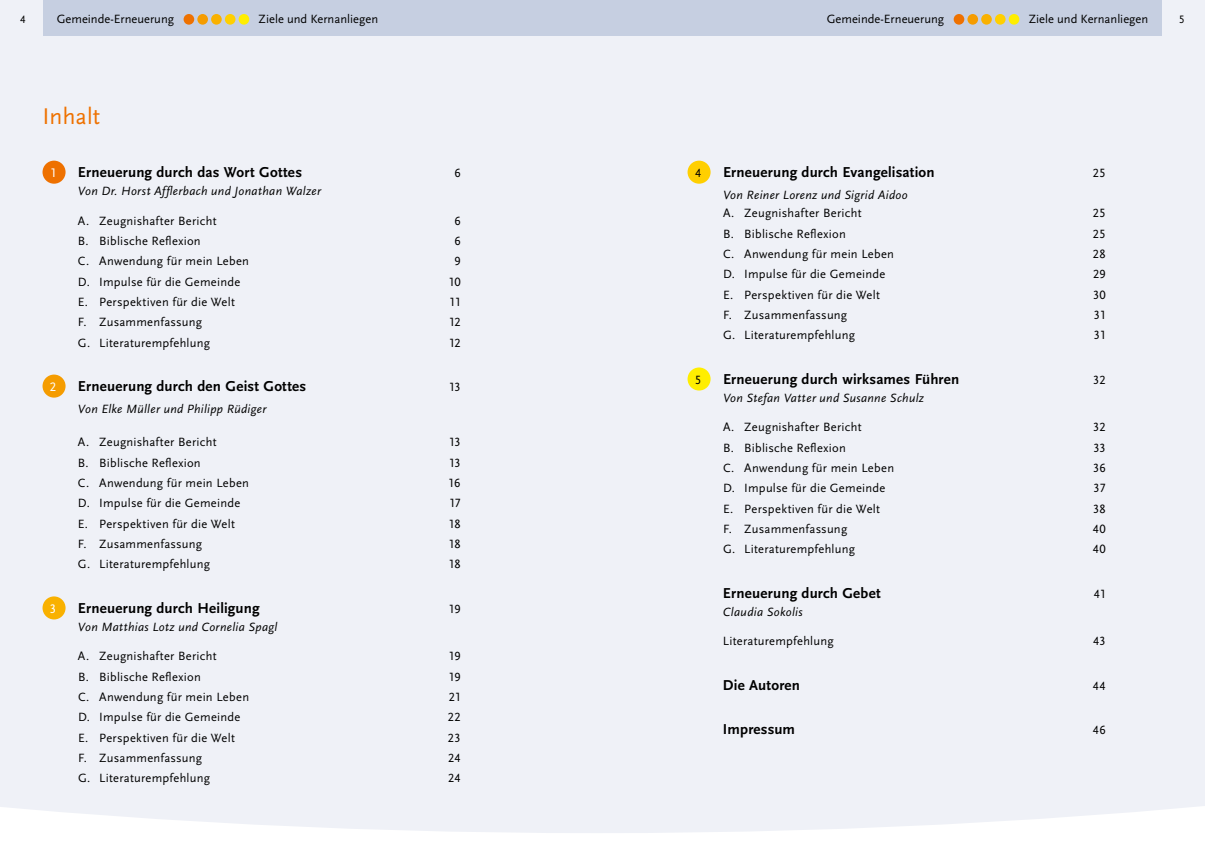
<style>
.page{position:relative;width:1205px;height:851px;background:#fff}
.page>*{position:absolute;margin:0;border:0;box-sizing:border-box;transform-origin:0 0}
.t1{font:23.75px "Scala Sans LF";letter-spacing:.005em;color:#ee7100}
.t2{font:700 15px "Scala Sans LF";letter-spacing:.01em;color:#000}
.t3{font:13px "Scala Sans LF";color:#fff}
.t4{font:12.5px "Scala Sans LF";letter-spacing:.02em;color:#000}
.t5{font:italic 12.5px "Scala Sans LF";letter-spacing:.025em;color:#000}
.t6{font:12.5px "Scala Sans LF";color:#000}
.t7{font:11.25px "Scala Sans LF";color:#000}
</style>
<div class="page">
<div style="left:0;top:0;width:1205px;height:833px;background:#eff1f7"></div>
<div style="left:602px;top:0;width:560px;height:35px;background:#c6cfe1"></div>
<div style="left:43px;top:0;width:559px;height:35px;background:#c6cfe1"></div>
<div style="left:43px;top:161px;width:23px;height:23px;background:#ee7100;border-radius:50%"></div>
<div style="left:43px;top:374px;width:23px;height:23px;background:#f59c00;border-radius:50%"></div>
<div style="left:43px;top:596px;width:23px;height:23px;background:#f9b100;border-radius:50%"></div>
<div style="left:687px;top:161px;width:23px;height:23px;background:#ffcf00;border-radius:50%"></div>
<div style="left:687px;top:367px;width:23px;height:23px;background:#fe0;border-radius:50%"></div>
<div style="left:953px;top:14px;width:11px;height:11px;background:#ee7100;border-radius:50%"></div>
<div style="left:967px;top:14px;width:11px;height:11px;background:#f59c00;border-radius:50%"></div>
<div style="left:981px;top:14px;width:11px;height:11px;background:#f9b100;border-radius:50%"></div>
<div style="left:995px;top:14px;width:10px;height:11px;background:#ffcf00;border-radius:50%"></div>
<div style="left:1008px;top:14px;width:11px;height:11px;background:#fe0;border-radius:50%"></div>
<div style="left:184px;top:14px;width:10px;height:11px;background:#ee7100;border-radius:50%"></div>
<div style="left:197px;top:14px;width:11px;height:11px;background:#f59c00;border-radius:50%"></div>
<div style="left:211px;top:14px;width:11px;height:11px;background:#f9b100;border-radius:50%"></div>
<div style="left:225px;top:14px;width:10px;height:11px;background:#ffcf00;border-radius:50%"></div>
<div style="left:239px;top:14px;width:10px;height:11px;background:#fe0;border-radius:50%"></div>
<p class="t6" style="left:57px;top:12px;width:119px">Gemeinde-Erneuerung</p>
<p class="t6" style="left:259px;top:12px;width:121px">Ziele und Kernanliegen</p>
<p class="t6" style="left:827px;top:12px;width:119px">Gemeinde-Erneuerung</p>
<p class="t6" style="left:1028px;top:12px;width:121px">Ziele und Kernanliegen</p>
<p class="t7" style="left:20px;top:13px;width:7px">4</p>
<p class="t7" style="left:1179px;top:13px;width:7px">5</p>
<h1 class="t1" style="left:43px;top:102px;width:59px">Inhalt</h1>
<p class="t3" style="left:50px;top:165px;width:8px">1</p>
<p class="t2" style="left:78px;top:163px;width:226px">Erneuerung durch das Wort Gottes</p>
<p class="t4" style="left:454px;top:165px;width:8px">6</p>
<p class="t5" style="left:78px;top:184px;width:244px">Von Dr. Horst Afflerbach und Jonathan Walzer</p>
<p class="t4" style="left:78px;top:213px;width:140px">A. Zeugnishafter Bericht</p>
<p class="t4" style="left:454px;top:213px;width:8px">6</p>
<p class="t4" style="left:78px;top:233px;width:124px">B. Biblische Reflexion</p>
<p class="t4" style="left:454px;top:233px;width:8px">6</p>
<p class="t4" style="left:78px;top:254px;width:173px">C. Anwendung für mein Leben</p>
<p class="t4" style="left:454px;top:254px;width:8px">9</p>
<p class="t4" style="left:78px;top:274px;width:164px">D. Impulse für die Gemeinde</p>
<p class="t4" style="left:448px;top:274px;width:14px">10</p>
<p class="t4" style="left:78px;top:294px;width:158px">E. Perspektiven für die Welt</p>
<p class="t4" style="left:449px;top:294px;width:13px">11</p>
<p class="t4" style="left:78px;top:314px;width:126px">F. Zusammenfassung</p>
<p class="t4" style="left:448px;top:314px;width:14px">12</p>
<p class="t4" style="left:78px;top:335px;width:134px">G. Literaturempfehlung</p>
<p class="t4" style="left:448px;top:335px;width:14px">12</p>
<p class="t3" style="left:50px;top:379px;width:8px">2</p>
<p class="t2" style="left:78px;top:377px;width:230px">Erneuerung durch den Geist Gottes</p>
<p class="t4" style="left:448px;top:379px;width:14px">13</p>
<p class="t5" style="left:78px;top:401px;width:190px">Von Elke Müller und Philipp Rüdiger</p>
<p class="t4" style="left:78px;top:435px;width:140px">A. Zeugnishafter Bericht</p>
<p class="t4" style="left:448px;top:435px;width:14px">13</p>
<p class="t4" style="left:78px;top:455px;width:124px">B. Biblische Reflexion</p>
<p class="t4" style="left:448px;top:455px;width:14px">13</p>
<p class="t4" style="left:78px;top:475px;width:173px">C. Anwendung für mein Leben</p>
<p class="t4" style="left:448px;top:475px;width:14px">16</p>
<p class="t4" style="left:78px;top:496px;width:164px">D. Impulse für die Gemeinde</p>
<p class="t4" style="left:449px;top:496px;width:14px">17</p>
<p class="t4" style="left:78px;top:516px;width:158px">E. Perspektiven für die Welt</p>
<p class="t4" style="left:448px;top:516px;width:14px">18</p>
<p class="t4" style="left:78px;top:536px;width:126px">F. Zusammenfassung</p>
<p class="t4" style="left:448px;top:536px;width:14px">18</p>
<p class="t4" style="left:78px;top:556px;width:134px">G. Literaturempfehlung</p>
<p class="t4" style="left:448px;top:556px;width:14px">18</p>
<p class="t3" style="left:50px;top:600px;width:8px">3</p>
<p class="t2" style="left:78px;top:598px;width:183px">Erneuerung durch Heiligung</p>
<p class="t4" style="left:448px;top:601px;width:14px">19</p>
<p class="t5" style="left:78px;top:619px;width:201px">Von Matthias Lotz und Cornelia Spagl</p>
<p class="t4" style="left:78px;top:648px;width:140px">A. Zeugnishafter Bericht</p>
<p class="t4" style="left:448px;top:648px;width:14px">19</p>
<p class="t4" style="left:78px;top:669px;width:124px">B. Biblische Reflexion</p>
<p class="t4" style="left:448px;top:669px;width:14px">19</p>
<p class="t4" style="left:78px;top:689px;width:173px">C. Anwendung für mein Leben</p>
<p class="t4" style="left:449px;top:689px;width:14px">21</p>
<p class="t4" style="left:78px;top:709px;width:164px">D. Impulse für die Gemeinde</p>
<p class="t4" style="left:448px;top:709px;width:14px">22</p>
<p class="t4" style="left:78px;top:730px;width:158px">E. Perspektiven für die Welt</p>
<p class="t4" style="left:448px;top:730px;width:14px">23</p>
<p class="t4" style="left:78px;top:750px;width:126px">F. Zusammenfassung</p>
<p class="t4" style="left:448px;top:750px;width:14px">24</p>
<p class="t4" style="left:78px;top:770px;width:134px">G. Literaturempfehlung</p>
<p class="t4" style="left:448px;top:770px;width:14px">24</p>
<p class="t4" style="left:695px;top:165px;width:8px">4</p>
<p class="t2" style="left:723px;top:163px;width:213px">Erneuerung durch Evangelisation</p>
<p class="t4" style="left:1093px;top:165px;width:14px">25</p>
<p class="t5" style="left:723px;top:187px;width:186px">Von Reiner Lorenz und Sigrid Aidoo</p>
<p class="t4" style="left:723px;top:206px;width:140px">A. Zeugnishafter Bericht</p>
<p class="t4" style="left:1093px;top:206px;width:14px">25</p>
<p class="t4" style="left:723px;top:226px;width:124px">B. Biblische Reflexion</p>
<p class="t4" style="left:1093px;top:226px;width:14px">25</p>
<p class="t4" style="left:723px;top:246px;width:173px">C. Anwendung für mein Leben</p>
<p class="t4" style="left:1093px;top:246px;width:14px">28</p>
<p class="t4" style="left:723px;top:267px;width:164px">D. Impulse für die Gemeinde</p>
<p class="t4" style="left:1093px;top:267px;width:14px">29</p>
<p class="t4" style="left:723px;top:287px;width:158px">E. Perspektiven für die Welt</p>
<p class="t4" style="left:1093px;top:287px;width:14px">30</p>
<p class="t4" style="left:723px;top:307px;width:126px">F. Zusammenfassung</p>
<p class="t4" style="left:1094px;top:307px;width:13px">31</p>
<p class="t4" style="left:723px;top:328px;width:134px">G. Literaturempfehlung</p>
<p class="t4" style="left:1094px;top:328px;width:13px">31</p>
<p class="t4" style="left:695px;top:372px;width:8px">5</p>
<p class="t2" style="left:723px;top:370px;width:238px">Erneuerung durch wirksames Führen</p>
<p class="t4" style="left:1093px;top:372px;width:14px">32</p>
<p class="t5" style="left:723px;top:390px;width:203px">Von Stefan Vatter und Susanne Schulz</p>
<p class="t4" style="left:723px;top:420px;width:140px">A. Zeugnishafter Bericht</p>
<p class="t4" style="left:1093px;top:420px;width:14px">32</p>
<p class="t4" style="left:723px;top:440px;width:124px">B. Biblische Reflexion</p>
<p class="t4" style="left:1093px;top:440px;width:14px">33</p>
<p class="t4" style="left:723px;top:460px;width:173px">C. Anwendung für mein Leben</p>
<p class="t4" style="left:1093px;top:460px;width:14px">36</p>
<p class="t4" style="left:723px;top:481px;width:164px">D. Impulse für die Gemeinde</p>
<p class="t4" style="left:1093px;top:481px;width:14px">37</p>
<p class="t4" style="left:723px;top:501px;width:158px">E. Perspektiven für die Welt</p>
<p class="t4" style="left:1093px;top:501px;width:14px">38</p>
<p class="t4" style="left:723px;top:521px;width:126px">F. Zusammenfassung</p>
<p class="t4" style="left:1093px;top:521px;width:14px">40</p>
<p class="t4" style="left:723px;top:541px;width:134px">G. Literaturempfehlung</p>
<p class="t4" style="left:1093px;top:541px;width:14px">40</p>
<p class="t2" style="left:723px;top:583px;width:159px">Erneuerung durch Gebet</p>
<p class="t4" style="left:1094px;top:586px;width:13px">41</p>
<p class="t5" style="left:723px;top:604px;width:81px">Claudia Sokolis</p>
<p class="t4" style="left:723px;top:633px;width:112px">Literaturempfehlung</p>
<p class="t4" style="left:1093px;top:633px;width:14px">43</p>
<p class="t2" style="left:723px;top:675px;width:79px">Die Autoren</p>
<p class="t4" style="left:1092px;top:678px;width:15px">44</p>
<p class="t2" style="left:723px;top:719px;width:74px">Impressum</p>
<p class="t4" style="left:1093px;top:722px;width:14px">46</p>
</div>
